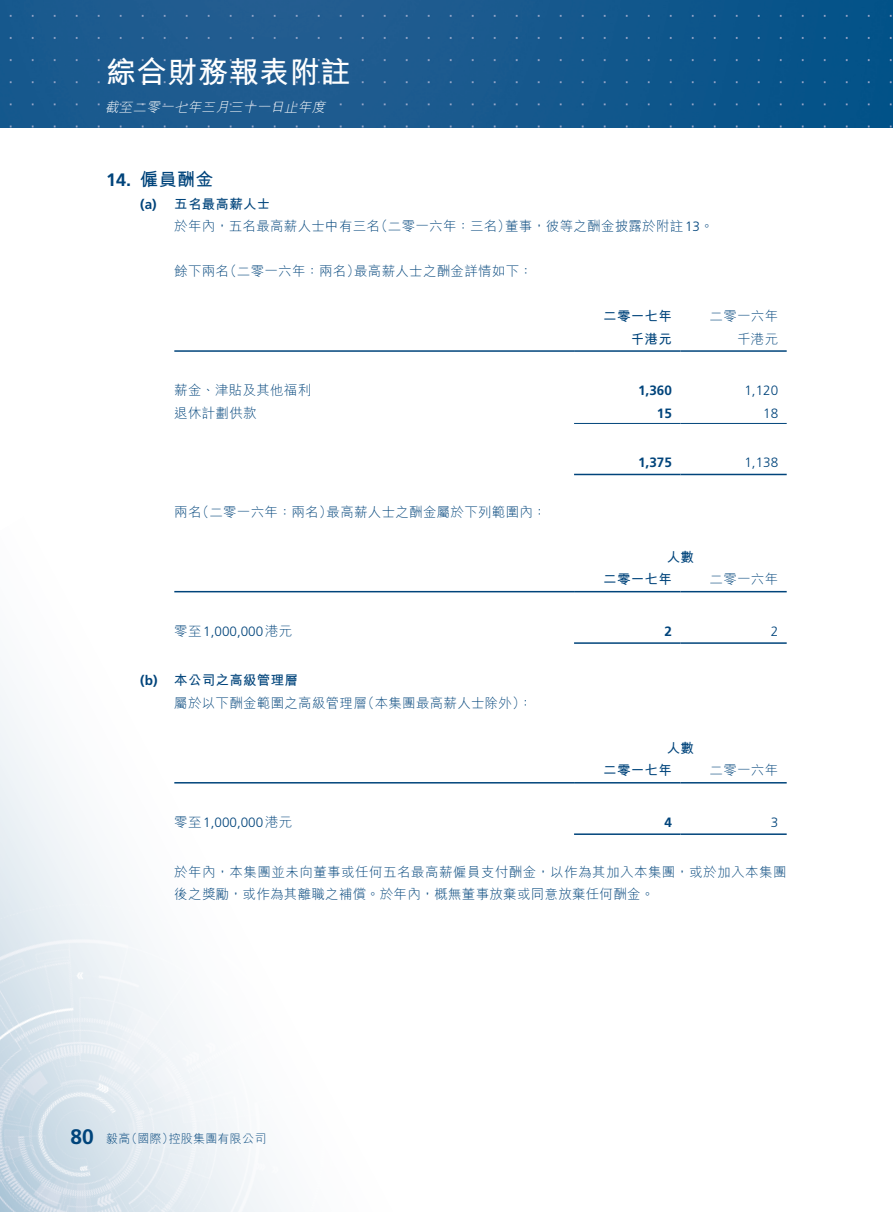
<style>
.page{position:relative;width:893px;height:1212px;background:#fff}
.page>*{position:absolute;margin:0;border:0;box-sizing:border-box;transform-origin:0 0}
.t1{font:700 30px "M Hei HK";letter-spacing:.02em;color:#fff}
.t2{font:700 21px "Frutiger LT Std";color:#00447b}
._01_H1{font:700 18px "M Hei HK";color:#00447b}
._01_H1-2{font:700 18px "Frutiger LT Std";color:#00447b}
._00_txt{font:300 13.5px/22.5px "M Hei HK";letter-spacing:.02em;color:#00447b}
._50_Table_txt{font:300 13.5px "Frutiger LT Std";color:#00447b}
._50_Table_txt-2{font:300 13.5px "M Hei HK";letter-spacing:.02em;color:#00447b}
._50_Table_txt-3{font:700 13.5px "M Hei HK";letter-spacing:.02em;color:#00447b}
.t3{font:italic 300 13.5px "M Hei HK";color:#fff}
._02_H2{font:700 13.5px "M Hei HK";letter-spacing:.02em;color:#00447b}
._50_Table_txt-4{font:700 13.5px "Frutiger LT Std";color:#00447b}
._02_H2-2{font:700 13.5px "Frutiger LT Std";color:#00447b}
.t4{font:300 12px "M Hei HK";letter-spacing:.02em;color:#00447b}
.s1{font-family:"Frutiger LT Std"}
.s2{font-family:"M Hei HK"}
</style>
<div class="page">
<img style="left:0;top:473px;width:588px;height:739px">
<img style="left:0;top:0;width:893px;height:128px">
<hr style="left:174px;top:350px;width:400px;height:2px;background:#00447b">
<hr style="left:574px;top:350px;width:106px;height:2px;background:#00447b">
<hr style="left:680px;top:350px;width:107px;height:2px;background:#00447b">
<hr style="left:574px;top:423px;width:106px;height:1px;background:#00447b">
<hr style="left:680px;top:423px;width:107px;height:1px;background:#00447b">
<hr style="left:574px;top:474px;width:106px;height:1px;background:#00447b">
<hr style="left:680px;top:474px;width:107px;height:1px;background:#00447b">
<hr style="left:174px;top:591px;width:400px;height:1px;background:#00447b">
<hr style="left:574px;top:591px;width:106px;height:1px;background:#00447b">
<hr style="left:680px;top:591px;width:107px;height:1px;background:#00447b">
<hr style="left:574px;top:642px;width:106px;height:2px;background:#00447b">
<hr style="left:680px;top:642px;width:107px;height:2px;background:#00447b">
<hr style="left:174px;top:782px;width:400px;height:1px;background:#00447b">
<hr style="left:574px;top:782px;width:106px;height:1px;background:#00447b">
<hr style="left:680px;top:782px;width:107px;height:1px;background:#00447b">
<hr style="left:574px;top:833px;width:106px;height:2px;background:#00447b">
<hr style="left:680px;top:833px;width:107px;height:2px;background:#00447b">
<h1 class="t1" style="left:106px;top:50px;width:246px">綜合財務報表附註</h1>
<p class="t3" style="left:105px;top:100px;width:224px">截至二零一七年三月三十一日止年度</p>
<p class="_01_H1-2" style="left:106px;top:169px;width:27px">14.</p>
<p class="_01_H1" style="left:140px;top:166px;width:75px">僱員酬金</p>
<p class="_02_H2-2" style="left:140px;top:196px;width:18px">)a(</p>
<p class="_02_H2" style="left:174px;top:194px;width:98px">五名最高薪人士</p>
<p class="_00_txt" style="left:174px;top:215px;width:207px">於年內，五名最高薪人士中有三名</p>
<p class="_00_txt" style="left:354px;top:260px;width:180px">最高薪人士之酬金詳情如下：</p>
<p class="_00_txt" style="left:374px;top:215px;width:138px">（二零一六年：三名）</p>
<p class="_00_txt" style="left:505px;top:215px;width:210px">董事，彼等之酬金披露於附註<span class="s1">13</span>。</p>
<p class="_00_txt" style="left:223px;top:260px;width:138px">（二零一六年：兩名）</p>
<p class="_00_txt" style="left:174px;top:260px;width:56px">餘下兩名</p>
<p class="_50_Table_txt-3" style="left:603px;top:306px;width:70px">二零一七年</p>
<p class="_50_Table_txt-3" style="left:631px;top:329px;width:43px">千港元</p>
<p class="_50_Table_txt-2" style="left:709px;top:309px;width:70px">二零一六年</p>
<p class="_50_Table_txt-2" style="left:737px;top:332px;width:43px">千港元</p>
<p class="_02_H2-2" style="left:140px;top:673px;width:19px">b( )</p>
<p class="_50_Table_txt-2" style="left:174px;top:383px;width:138px">薪金、津貼及其他福利</p>
<p class="_50_Table_txt-2" style="left:174px;top:406px;width:84px">退休計劃供款</p>
<p class="_00_txt" style="left:327px;top:500px;width:221px">最高薪人士之酬金屬於下列範圍內：</p>
<p class="_00_txt" style="left:196px;top:500px;width:138px">（二零一六年：兩名）</p>
<p class="_00_txt" style="left:174px;top:500px;width:29px">兩名</p>
<p class="_50_Table_txt" style="left:174px;top:623px;width:119px"><span class="s2">零至</span>1,000,000<span class="s2">港元</span></p>
<p class="_02_H2" style="left:174px;top:671px;width:125px">本公司之高級管理層</p>
<p class="_00_txt" style="left:174px;top:691px;width:194px">屬於以下酬金範圍之高級管理層</p>
<p class="_00_txt" style="left:361px;top:691px;width:173px">（本集團最高薪人士除外：(</p>
<p class="_50_Table_txt-4" style="left:638px;top:382px;width:35px">1,360</p>
<p class="_50_Table_txt" style="left:744px;top:383px;width:35px">1,120</p>
<p class="_50_Table_txt-4" style="left:657px;top:405px;width:17px">15</p>
<p class="_50_Table_txt" style="left:763px;top:405px;width:17px">18</p>
<p class="_50_Table_txt-4" style="left:638px;top:454px;width:35px">1,375</p>
<p class="_50_Table_txt" style="left:744px;top:455px;width:35px">1,138</p>
<p class="_50_Table_txt-3" style="left:667px;top:547px;width:29px">人數</p>
<p class="_50_Table_txt-3" style="left:603px;top:569px;width:70px">二零一七年</p>
<p class="_50_Table_txt-4" style="left:664px;top:623px;width:9px">2</p>
<p class="_50_Table_txt-2" style="left:709px;top:572px;width:70px">二零一六年</p>
<p class="_50_Table_txt" style="left:771px;top:623px;width:9px">2</p>
<p class="_50_Table_txt-3" style="left:667px;top:738px;width:29px">人數</p>
<p class="_50_Table_txt-3" style="left:603px;top:761px;width:70px">二零一七年</p>
<p class="_50_Table_txt-2" style="left:709px;top:763px;width:70px">二零一六年</p>
<p class="_50_Table_txt" style="left:174px;top:814px;width:119px"><span class="s2">零至</span>1,000,000<span class="s2">港元</span></p>
<p class="_00_txt" style="left:174px;top:860px;width:614px">於年內，本集團並未向董事或任何五名最高薪僱員支付酬金，以作為其加入本集團，或於加入本集團後之獎勵，或作為其離職之補償。於年內，概無董事放棄或同意放棄任何酬金。</p>
<p class="_50_Table_txt" style="left:771px;top:814px;width:9px">3</p>
<p class="_50_Table_txt-4" style="left:664px;top:814px;width:9px">4</p>
<h2 class="t2" style="left:70px;top:1125px;width:25px">80</h2>
<p class="t4" style="left:106px;top:1132px;width:26px">毅高</p>
<p class="t4" style="left:125px;top:1132px;width:50px">（國際）</p>
<p class="t4" style="left:169px;top:1132px;width:99px">控股集團有限公司</p>
</div>
